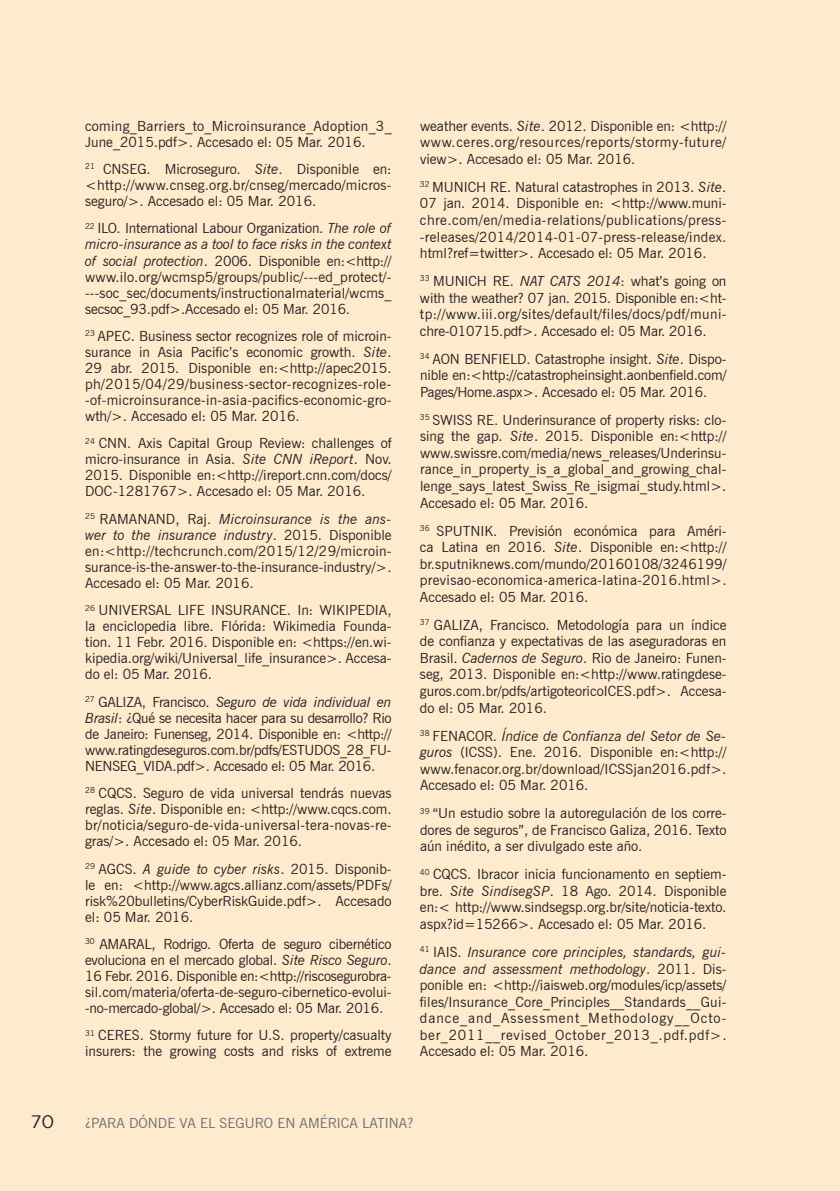
<style>
.page{position:relative;width:840px;height:1191px;background:#fff}
.page>*{position:absolute;margin:0;border:0;box-sizing:border-box;transform-origin:0 0}
.t1{font:18px "Gotham";color:#231f20}
.t2{font:14px/16.6px "News Gothic BT";color:#231f20;text-align:justify}
.t3{font:14px/16px "News Gothic BT";letter-spacing:.02em;color:#231f20}
.t4{font:14px "News Gothic BT";color:#6c6d70}
.s1{font-style:italic}
</style>
<div class="page">
<div style="left:0;top:0;width:839px;height:1191px;background:#feeacc"></div>
<p class="t3" style="left:85px;top:118px;width:308px">coming_Barriers_to_Microinsurance_Adoption_3_<br>June_2015.pdf&gt;. Accesado el: 05 Mar. 2016.</p>
<p class="t2" style="left:85px;top:161px;width:308px;line-height:16px"><sup>21</sup> CNSEG. Microseguro. <span class="s1">Site</span>. Disponible en: &lt;http://www.cnseg.org.br/cnseg/mercado/micros&shy;seguro/&gt;. Accesado el: 05 Mar. 2016.</p>
<p class="t2" style="left:85px;top:220px;width:308px;line-height:16px"><sup>22</sup> ILO. International Labour Organization. <span class="s1">The role of micro-insurance as a tool to face risks in the context of social protection</span>. 2006. Disponible en:&lt;http:// www.ilo.org/wcmsp5/groups/public/---ed_protect/- ---soc_sec/documents/instructionalmaterial/wcms_ secsoc_93.pdf&gt;.Accesado el: 05 Mar. 2016.</p>
<p class="t2" style="left:85px;top:328px;width:308px;line-height:16px"><sup>23</sup> APEC. Business sector recognizes role of microin&shy;surance in Asia Pacific’s economic growth. <span class="s1">Site</span>.<br>29 abr. 2015. Disponible en:&lt;http://apec2015. ph/2015/04/29/business-sector-recognizes-role--of-microinsurance-in-asia-pacifics-economic-gro&shy;wth/&gt;. Accesado el: 05 Mar. 2016.</p>
<p class="t2" style="left:85px;top:435px;width:308px;line-height:16px"><sup>24</sup> CNN. Axis Capital Group Review: challenges of micro-insurance in Asia. <span class="s1">Site CNN iReport</span>. Nov.<br>2015. Disponible en:&lt;http://ireport.cnn.com/docs/ DOC-1281767&gt;. Accesado el: 05 Mar. 2016.</p>
<p class="t2" style="left:85px;top:511px;width:308px;line-height:16px"><sup>25</sup> RAMANAND, Raj. <span class="s1">Microinsurance is the ans&shy;wer to the insurance industry</span>. 2015. Disponible en:&lt;http://techcrunch.com/2015/12/29/microin&shy;surance-is-the-answer-to-the-insurance-industry/&gt;.<br>Accesado el: 05 Mar. 2016.</p>
<p class="t2" style="left:85px;top:602px;width:308px;line-height:16px"><sup>26</sup> UNIVERSAL LIFE INSURANCE. In: WIKIPEDIA, la enciclopedia libre. Flórida: Wikimedia Founda&shy;tion. 11 Febr. 2016. Disponible en: &lt;https://en.wi&shy;kipedia.org/wiki/Universal_life_insurance&gt;. Accesa&shy;do el: 05 Mar. 2016.</p>
<p class="t2" style="left:85px;top:693px;width:308px;line-height:16px"><sup>27</sup> GALIZA, Francisco. <span class="s1">Seguro de vida individual en Brasil</span>: ¿Qué se necesita hacer para su desarrollo? Rio de Janeiro: Funenseg, 2014. Disponible en: &lt;http:// www.ratingdeseguros.com.br/pdfs/ESTUDOS_28_FU-NENSEG_VIDA.pdf&gt;. Accesado el: 05 Mar. 2016.</p>
<p class="t2" style="left:85px;top:785px;width:308px;line-height:16px"><sup>28</sup> CQCS. Seguro de vida universal tendrás nuevas reglas. <span class="s1">Site</span>. Disponible en: &lt;http://www.cqcs.com. br/noticia/seguro-de-vida-universal-tera-novas-re&shy;gras/&gt;. Accesado el: 05 Mar. 2016.</p>
<p class="t2" style="left:85px;top:860px;width:308px;line-height:16px"><sup>29</sup> AGCS. <span class="s1">A guide to cyber risks</span>. 2015. Disponib&shy;le en: &lt;http://www.agcs.allianz.com/assets/PDFs/ risk%20bulletins/CyberRiskGuide.pdf&gt;. Accesado el: 05 Mar. 2016.</p>
<p class="t2" style="left:85px;top:936px;width:308px;line-height:16px"><sup>30</sup> AMARAL, Rodrigo. Oferta de seguro cibernético evoluciona en el mercado global. <span class="s1">Site Risco Seguro</span>.<br>16 Febr. 2016. Disponible en:&lt;http://riscosegurobra&shy;sil.com/materia/oferta-de-seguro-cibernetico-evolui--no-mercado-global/&gt;. Accesado el: 05 Mar. 2016.</p>
<p class="t2" style="left:85px;top:1027px;width:308px;line-height:16px"><sup>31</sup> CERES. Stormy future for U.S. property/casualty insurers: the growing costs and risks of extreme</p>
<p class="t2" style="left:420px;top:117px;width:308px">weather events. <span class="s1">Site</span>. 2012. Disponible en: &lt;http:// www.ceres.org/resources/reports/stormy-future/ view&gt;. Accesado el: 05 Mar. 2016.</p>
<p class="t2" style="left:420px;top:178px;width:308px"><sup>32</sup> MUNICH RE. Natural catastrophes in 2013. <span class="s1">Site</span>.<br>07 jan. 2014. Disponible en: &lt;http://www.muni&shy;chre.com/en/media-relations/publications/press--releases/2014/2014-01-07-press-release/index. html?ref=twitter&gt;. Accesado el: 05 Mar. 2016.</p>
<p class="t2" style="left:420px;top:273px;width:308px"><sup>33</sup> MUNICH RE. <span class="s1">NAT CATS 2014</span>: what’s going on with the weather? 07 jan. 2015. Disponible en:&lt;ht&shy;tp://www.iii.org/sites/default/files/docs/pdf/muni&shy;chre-010715.pdf&gt;. Accesado el: 05 Mar. 2016.</p>
<p class="t2" style="left:420px;top:350px;width:308px"><sup>34</sup> AON BENFIELD. Catastrophe insight. <span class="s1">Site</span>. Dispo&shy;nible en:&lt;http://catastropheinsight.aonbenfield.com/ Pages/Home.aspx&gt;. Accesado el: 05 Mar. 2016.</p>
<p class="t2" style="left:420px;top:411px;width:308px"><sup>35</sup> SWISS RE. Underinsurance of property risks: clo&shy;sing the gap. <span class="s1">Site</span>. 2015. Disponible en:&lt;http:// www.swissre.com/media/news_releases/Underinsu&shy;rance_in_property_is_a_global_and_growing_chal&shy;lenge_says_latest_Swiss_Re_isigmai_study.html&gt;.<br>Accesado el: 05 Mar. 2016.</p>
<p class="t2" style="left:420px;top:522px;width:308px"><sup>36</sup> SPUTNIK. Previsión económica para Améri&shy;ca Latina en 2016. <span class="s1">Site</span>. Disponible en:&lt;http:// br.sputniknews.com/mundo/20160108/3246199/ previsao-economica-america-latina-2016.html&gt;.<br>Accesado el: 05 Mar. 2016.</p>
<p class="t2" style="left:420px;top:616px;width:308px"><sup>37</sup> GALIZA, Francisco. Metodología para un índice de confianza y expectativas de las aseguradoras en Brasil. <span class="s1">Cadernos de Seguro</span>. Rio de Janeiro: Funen&shy;seg, 2013. Disponible en:&lt;http://www.ratingdese&shy;guros.com.br/pdfs/artigoteoricoICES.pdf&gt;. Accesa&shy;do el: 05 Mar. 2016.</p>
<p class="t2" style="left:420px;top:727px;width:308px"><sup>38</sup> FENACOR. <span class="s1">Índice de Confianza del Setor de Se&shy;guros</span> (ICSS). Ene. 2016. Disponible en:&lt;http:// www.fenacor.org.br/download/ICSSjan2016.pdf&gt;.<br>Accesado el: 05 Mar. 2016.</p>
<p class="t2" style="left:420px;top:805px;width:308px"><sup>39</sup> “Un estudio sobre la autoregulación de los corre&shy;dores de seguros”, de Francisco Galiza, 2016. Texto aún inédito, a ser divulgado este año.</p>
<p class="t2" style="left:420px;top:866px;width:308px"><sup>40</sup> CQCS. Ibracor inicia funcionamento en septiem&shy;bre. <span class="s1">Site SindisegSP</span>. 18 Ago. 2014. Disponible en:&lt; http://www.sindsegsp.org.br/site/noticia-texto. aspx?id=15266&gt;. Accesado el: 05 Mar. 2016.</p>
<p class="t2" style="left:420px;top:943px;width:308px"><sup>41</sup> IAIS. <span class="s1">Insurance core principles, standards, gui&shy;dance and assessment methodology</span>. 2011. Dis&shy;ponible en: &lt;http://iaisweb.org/modules/icp/assets/ files/Insurance_Core_Principles__Standards__Gui&shy;dance_and_Assessment_Methodology__Octo&shy;ber_2011__revised_October_2013_.pdf.pdf&gt;.<br>Accesado el: 05 Mar. 2016.</p>
<p class="t1" style="left:31px;top:1112px;width:25px">70</p>
<p class="t4" style="left:85px;top:1115px;width:329px">¿PARA DÓNDE VA EL SEGURO EN AMÉRICA LATINA?</p>
</div>
